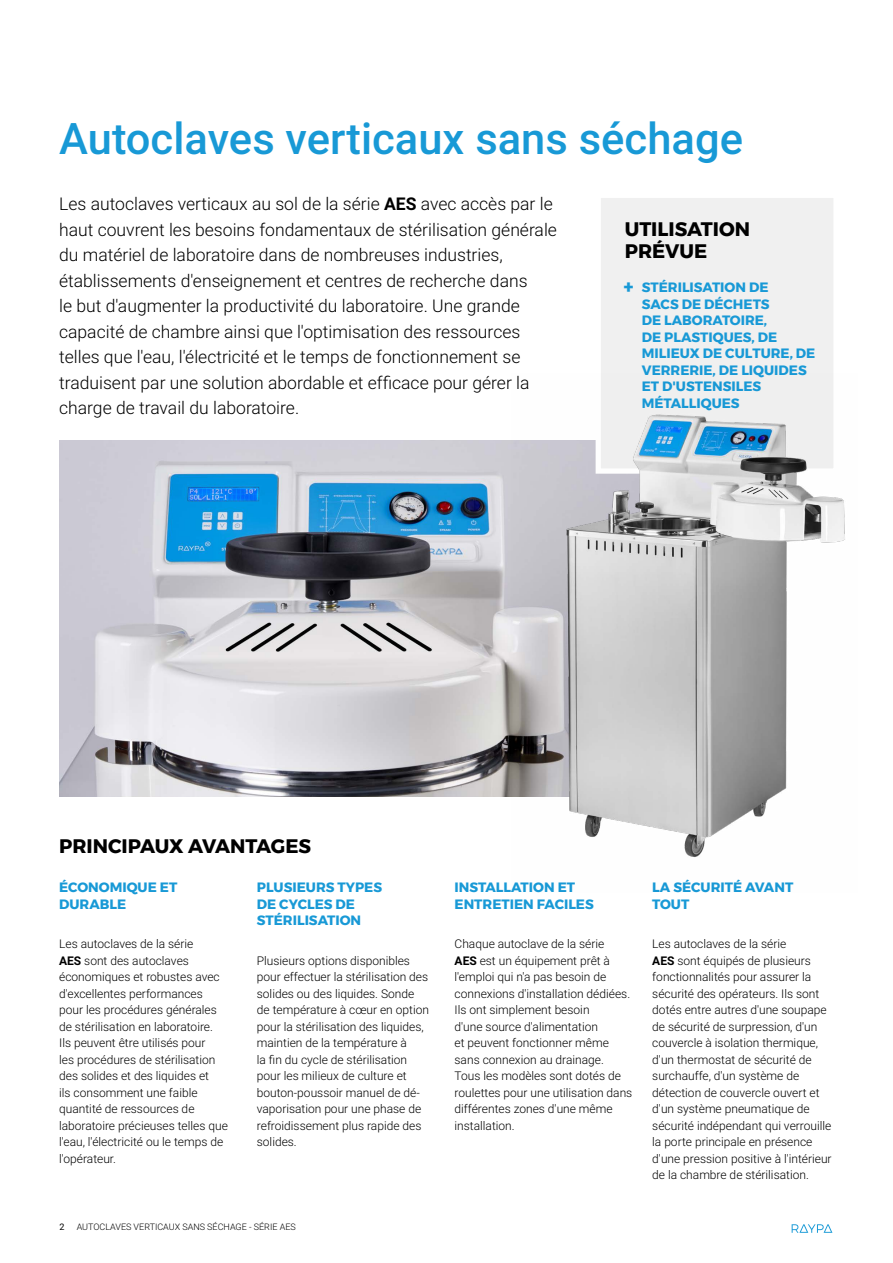
<style>
.page{position:relative;width:893px;height:1263px;background:#fff}
.page>*{position:absolute;margin:0;border:0;box-sizing:border-box;transform-origin:0 0}
.t1{font:500 43.5px "Roboto";color:#1899d6}
.t2{font:700 19.5px/22.5px "Montserrat";color:#000}
.t3{font:900 18px "Roboto";color:#1899d6}
.t4{font:300 17.55px/25.5px "Roboto";color:#000}
.t5{font:700 13.5px/16.5px "Montserrat";color:#1899d6}
.t6{font:300 12px/16.5px "Roboto";color:#000}
.t7{font:300 9px "Roboto";color:#000}
.t8{font:9px "Roboto";color:#000}
.s1{font-weight:700}
</style>
<div class="page">
<svg style="left:792px;top:1224px;width:40px;height:9px"></svg>
<img style="left:60px;top:440px;width:452px;height:357px">
<div style="left:601px;top:198px;width:232px;height:175px;background:#f0f0f0"></div>
<img style="left:512px;top:373px;width:333px;height:484px">
<h1 class="t1" style="left:59px;top:108px;width:685px">Autoclaves verticaux sans séchage</h1>
<p class="t4" style="left:59px;top:191px;width:499px">Les autoclaves verticaux au sol de la série <span class="s1">AES</span> avec accès par le haut couvrent les besoins fondamentaux de stérilisation générale du matériel de laboratoire dans de nombreuses industries, établissements d'enseignement et centres de recherche dans<br>le but d'augmenter la productivité du laboratoire. Une grande capacité de chambre ainsi que l'optimisation des ressources telles que l'eau, l'électricité et le temps de fonctionnement se traduisent par une solution abordable et efficace pour gérer la charge de travail du laboratoire.</p>
<h2 class="t2" style="left:625px;top:217px;width:127px">UTILISATION<br>PRÉVUE</h2>
<p class="t5" style="left:642px;top:279px;width:175px">STÉRILISATION DE<br>SACS DE DÉCHETS<br>DE LABORATOIRE,<br>DE PLASTIQUES, DE<br>MILIEUX DE CULTURE, DE<br>VERRERIE, DE LIQUIDES<br>ET D'USTENSILES<br>MÉTALLIQUES</p>
<h3 class="t3" style="left:624px;top:274px;width:11px">+</h3>
<h2 class="t2" style="left:59px;top:835px;width:253px">PRINCIPAUX AVANTAGES</h2>
<p class="t5" style="left:59px;top:879px;width:120px">ÉCONOMIQUE ET<br>DURABLE</p>
<p class="t6" style="left:59px;top:935px;width:170px">Les autoclaves de la série<br><span class="s1">AES</span> sont des autoclaves économiques et robustes avec d'excellentes performances pour les procédures générales de stérilisation en laboratoire.<br>Ils peuvent être utilisés pour<br>les procédures de stérilisation des solides et des liquides et<br>ils consomment une faible quantité de ressources de laboratoire précieuses telles que l'eau, l'électricité ou le temps de l'opérateur.</p>
<p class="t5" style="left:257px;top:879px;width:127px">PLUSIEURS TYPES<br>DE CYCLES DE<br>STÉRILISATION</p>
<p class="t6" style="left:257px;top:951px;width:174px">Plusieurs options disponibles pour effectuer la stérilisation des solides ou des liquides. Sonde de température à cœur en option pour la stérilisation des liquides, maintien de la température à<br>la fin du cycle de stérilisation pour les milieux de culture et bouton-poussoir manuel de dé&shy;vaporisation pour une phase de refroidissement plus rapide des solides.</p>
<p class="t8" style="left:60px;top:1220px;width:7px">2</p>
<p class="t7" style="left:77px;top:1220px;width:221px">AUTOCLAVES VERTICAUX SANS SÉCHAGE - SÉRIE AES</p>
<p class="t5" style="left:455px;top:879px;width:141px">INSTALLATION ET<br>ENTRETIEN FACILES</p>
<p class="t6" style="left:455px;top:935px;width:179px">Chaque autoclave de la série<br><span class="s1">AES</span> est un équipement prêt à l'emploi qui n'a pas besoin de connexions d'installation dédiées.<br>Ils ont simplement besoin<br>d'une source d'alimentation<br>et peuvent fonctionner même sans connexion au drainage.<br>Tous les modèles sont dotés de roulettes pour une utilisation dans différentes zones d'une même installation.</p>
<p class="t5" style="left:652px;top:879px;width:143px">LA SÉCURITÉ AVANT<br>TOUT</p>
<p class="t6" style="left:652px;top:935px;width:181px">Les autoclaves de la série<br><span class="s1">AES</span> sont équipés de plusieurs fonctionnalités pour assurer la sécurité des opérateurs. Ils sont dotés entre autres d'une soupape de sécurité de surpression, d'un couvercle à isolation thermique, d'un thermostat de sécurité de surchauffe, d'un système de détection de couvercle ouvert et d'un système pneumatique de sécurité indépendant qui verrouille la porte principale en présence d'une pression positive à l'intérieur de la chambre de stérilisation.</p>
</div>
